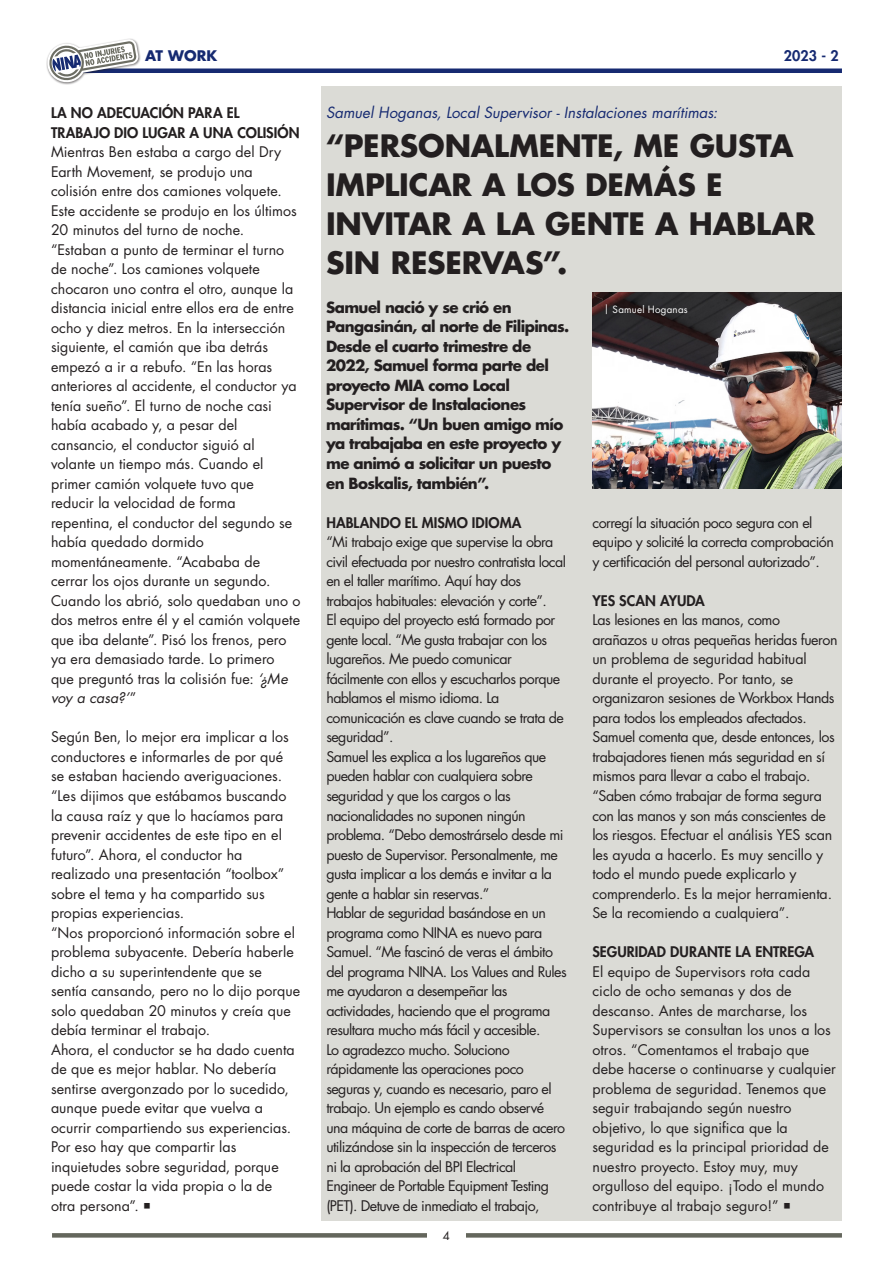
<style>
.page{position:relative;width:893px;height:1263px;background:#fff}
.page>*{position:absolute;margin:0;border:0;box-sizing:border-box;transform-origin:0 0}
._002_BOS_Heading_2_Chapter___50_50_pt{font:700 30px/39px "Futura Std";letter-spacing:-.005em;color:#231f20}
._002_BOS_Heading_2_Chapter___50_50_pt-2{font:700 15px/19.5px "Futura Std";letter-spacing:-.04em;color:#231f20}
._002_BOS_Heading_2_Chapter___50_50_pt-3{font:italic 15px "Futura Std";color:#162a71}
._005_BOS_Body___No_Hyph___9_5_13_pt{font:14.25px/19.5px "Futura Std";letter-spacing:-.01em;color:#231f20}
._005_BOS_Body___No_Hyph___9_5_13_pt-2{font:14.25px/19.5px "Futura Std";letter-spacing:-.04em;color:#231f20}
._005_BOS_Body___No_Hyph___9_5_13_pt-3{font:14.25px/19.5px "Futura Std";letter-spacing:-.03em;color:#231f20}
._000_BOS_Introduction___9_5_13_pt{font:800 14.25px/19.5px "Futura Std";letter-spacing:.005em;color:#231f20}
._000_BOS_Introduction___9_5_13_pt-2{font:700 14.25px "Futura Std";letter-spacing:.005em;color:#162a71}
._000_BOS_Introduction___9_5_13_pt-3{font:800 14.25px "Futura Std";color:#162a71}
._002_BOS_Heading_2_Chapter___50_50_pt-4{font:11.4px "Futura Std";color:#231f20}
.Onderschrift{font:9.75px "Futura Std";letter-spacing:.025em;color:#fff}
.s1{font-style:italic}
</style>
<div class="page">
<div style="left:51px;top:68px;width:791px;height:5px;background:#162a71"></div>
<div style="left:46px;top:38px;width:95px;height:47px;background:#231f20;opacity:.55"></div>
<svg style="left:47px;top:39px;width:92px;height:44px"></svg>
<svg style="left:52px;top:1233px;width:790px;height:4px;fill:#64665c"></svg>
<div style="left:427px;top:1222px;width:38px;height:26px;background:#fff"></div>
<div style="left:322px;top:87px;width:520px;height:1134px;background:#dbdbd6"></div>
<img style="left:592px;top:292px;width:250px;height:196px">
<p class="_000_BOS_Introduction___9_5_13_pt-2" style="left:145px;top:46px;width:74px">AT WORK</p>
<p class="_000_BOS_Introduction___9_5_13_pt-3" style="left:784px;top:46px;width:56px">2023 - 2</p>
<p class="_000_BOS_Introduction___9_5_13_pt" style="left:51px;top:103px;width:250px">LA NO ADECUACIÓN PARA EL<br>TRABAJO DIO LUGAR A UNA COLISIÓN</p>
<p class="_005_BOS_Body___No_Hyph___9_5_13_pt" style="left:51px;top:143px;width:251px">Mientras Ben estaba a cargo del Dry Earth Movement, se produjo una colisión entre dos camiones volquete.<br>Este accidente se produjo en los últimos 20 minutos del turno de noche. “Estaban a punto de terminar el turno de noche”. Los camiones volquete chocaron uno contra el otro, aunque la distancia inicial entre ellos era de entre ocho y diez metros. En la intersección siguiente, el camión que iba detrás empezó a ir a rebufo. “En las horas anteriores al accidente, el conductor ya tenía sueño”. El turno de noche casi había acabado y, a pesar del cansancio, el conductor siguió al volante un tiempo más. Cuando el primer camión volquete tuvo que reducir la velocidad de forma repentina, el conductor del segundo se había quedado dormido momentáneamente. “Acababa de cerrar los ojos durante un segundo.<br>Cuando los abrió, solo quedaban uno o dos metros entre él y el camión volquete que iba delante”. Pisó los frenos, pero ya era demasiado tarde. Lo primero que preguntó tras la colisión fue: <span class="s1">‘¿Me voy a casa?’</span>”</p>
<p class="_005_BOS_Body___No_Hyph___9_5_13_pt" style="left:51px;top:728px;width:239px">Según Ben, lo mejor era implicar a los conductores e informarles de por qué se estaban haciendo averiguaciones. “Les dijimos que estábamos buscando la causa raíz y que lo hacíamos para prevenir accidentes de este tipo en el futuro”. Ahora, el conductor ha realizado una presentación “toolbox” sobre el tema y ha compartido sus propias experiencias.</p>
<p class="_005_BOS_Body___No_Hyph___9_5_13_pt" style="left:51px;top:923px;width:251px">“Nos proporcionó información sobre el problema subyacente. Debería haberle dicho a su superintendente que se sentía cansando, pero no lo dijo porque solo quedaban 20 minutos y creía que debía terminar el trabajo.</p>
<p class="_005_BOS_Body___No_Hyph___9_5_13_pt" style="left:51px;top:1040px;width:245px">Ahora, el conductor se ha dado cuenta de que es mejor hablar. No debería sentirse avergonzado por lo sucedido, aunque puede evitar que vuelva a ocurrir compartiendo sus experiencias.<br>Por eso hay que compartir las inquietudes sobre seguridad, porque puede costar la vida propia o la de otra persona”. ○</p>
<p class="_002_BOS_Heading_2_Chapter___50_50_pt-3" style="left:326px;top:103px;width:393px">Samuel Hoganas, Local Supervisor - Instalaciones marítimas:</p>
<p class="_002_BOS_Heading_2_Chapter___50_50_pt" style="left:326px;top:126px;width:491px">“PERSONALMENTE, ME GUSTA<br>IMPLICAR A LOS DEMÁS E<br>INVITAR A LA GENTE A HABLAR<br>SIN RESERVAS”.</p>
<p class="_002_BOS_Heading_2_Chapter___50_50_pt-2" style="left:326px;top:297px;width:245px">Samuel nació y se crió en<br>Pangasinán, al norte de Filipinas.<br>Desde el cuarto trimestre de<br>2022, Samuel forma parte del proyecto MIA como Local<br>Supervisor de Instalaciones marítimas. “Un buen amigo mío ya trabajaba en este proyecto y me animó a solicitar un puesto en Boskalis, también”.</p>
<p class="_000_BOS_Introduction___9_5_13_pt" style="left:326px;top:513px;width:197px">HABLANDO EL MISMO IDIOMA</p>
<p class="_005_BOS_Body___No_Hyph___9_5_13_pt-2" style="left:326px;top:533px;width:241px">“Mi trabajo exige que supervise la obra civil efectuada por nuestro contratista local en el taller marítimo. Aquí hay dos trabajos habituales: elevación y corte”.</p>
<p class="_005_BOS_Body___No_Hyph___9_5_13_pt-2" style="left:326px;top:611px;width:239px">El equipo del proyecto está formado por gente local. “Me gusta trabajar con los lugareños. Me puedo comunicar fácilmente con ellos y escucharlos porque hablamos el mismo idioma. La comunicación es clave cuando se trata de seguridad”.</p>
<p class="_005_BOS_Body___No_Hyph___9_5_13_pt-2" style="left:326px;top:747px;width:239px">Samuel les explica a los lugareños que pueden hablar con cualquiera sobre seguridad y que los cargos o las nacionalidades no suponen ningún problema. “Debo demostrárselo desde mi puesto de Supervisor. Personalmente, me gusta implicar a los demás e invitar a la gente a hablar sin reservas.”</p>
<p class="_005_BOS_Body___No_Hyph___9_5_13_pt-2" style="left:326px;top:903px;width:242px">Hablar de seguridad basándose en un programa como NINA es nuevo para Samuel. “Me fascinó de veras el ámbito del programa NINA. Los Values and Rules me ayudaron a desempeñar las actividades, haciendo que el programa resultara mucho más fácil y accesible.</p>
<p class="_005_BOS_Body___No_Hyph___9_5_13_pt-2" style="left:326px;top:1040px;width:240px">Lo agradezco mucho. Soluciono rápidamente las operaciones poco seguras y, cuando es necesario, paro el trabajo. Un ejemplo es cando observé una máquina de corte de barras de acero utilizándose sin la inspección de terceros ni la aprobación del BPI Electrical Engineer de Portable Equipment Testing (PET). Detuve de inmediato el trabajo,</p>
<p class="_002_BOS_Heading_2_Chapter___50_50_pt-4" style="left:443px;top:1228px;width:9px">4</p>
<p class="Onderschrift" style="left:604px;top:303px;width:85px">| Samuel Hoganas</p>
<p class="_005_BOS_Body___No_Hyph___9_5_13_pt-2" style="left:592px;top:513px;width:221px">corregí la situación poco segura con el</p>
<p class="_005_BOS_Body___No_Hyph___9_5_13_pt-2" style="left:592px;top:533px;width:243px">equipo y solicité la correcta comprobación y certificación del personal autorizado”.</p>
<p class="_000_BOS_Introduction___9_5_13_pt" style="left:592px;top:591px;width:114px">YES SCAN AYUDA</p>
<p class="_005_BOS_Body___No_Hyph___9_5_13_pt-3" style="left:592px;top:611px;width:247px">Las lesiones en las manos, como arañazos u otras pequeñas heridas fueron un problema de seguridad habitual durante el proyecto. Por tanto, se organizaron sesiones de Workbox Hands para todos los empleados afectados.<br>Samuel comenta que, desde entonces, los trabajadores tienen más seguridad en sí mismos para llevar a cabo el trabajo. “Saben cómo trabajar de forma segura con las manos y son más conscientes de los riesgos. Efectuar el análisis YES scan les ayuda a hacerlo. Es muy sencillo y todo el mundo puede explicarlo y comprenderlo. Es la mejor herramienta.<br>Se la recomiendo a cualquiera”.</p>
<p class="_000_BOS_Introduction___9_5_13_pt" style="left:592px;top:942px;width:223px">SEGURIDAD DURANTE LA ENTREGA</p>
<p class="_005_BOS_Body___No_Hyph___9_5_13_pt" style="left:592px;top:962px;width:245px">El equipo de Supervisors rota cada ciclo de ocho semanas y dos de descanso. Antes de marcharse, los Supervisors se consultan los unos a los otros. “Comentamos el trabajo que debe hacerse o continuarse y cualquier problema de seguridad. Tenemos que seguir trabajando según nuestro objetivo, lo que significa que la seguridad es la principal prioridad de nuestro proyecto. Estoy muy, muy orgulloso del equipo. ¡Todo el mundo contribuye al trabajo seguro!” ○</p>
</div>
